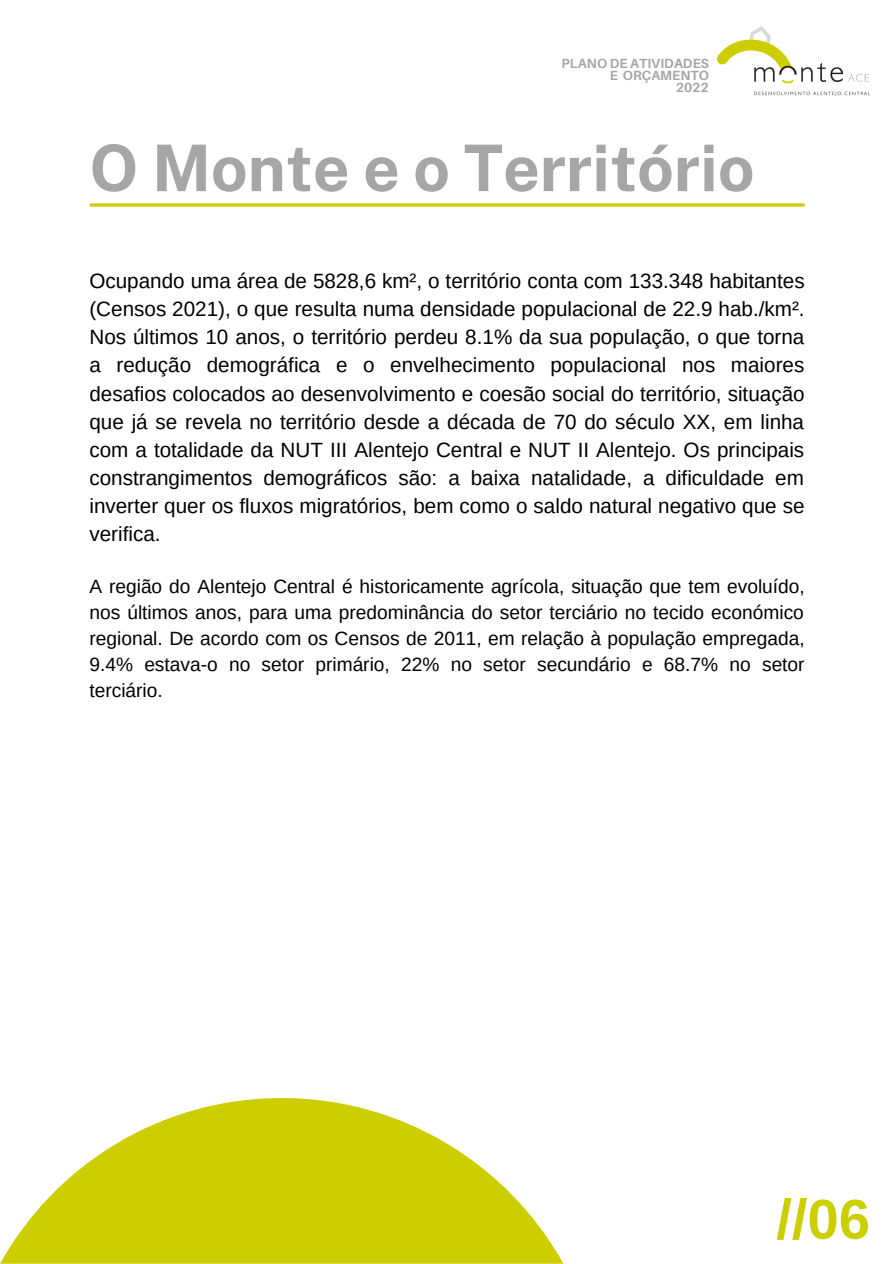
<style>
.page{position:relative;width:894px;height:1264px;background:#fff}
.page>*{position:absolute;margin:0;border:0;box-sizing:border-box;transform-origin:0 0}
.t1{font:700 64.35px "Public Sans";color:#a6a6a6}
.t2{font:700 56.1px "Arimo";color:#cdce00}
.t3{font:20.7px/28.2px "Arimo";color:#000;text-align:justify}
.t4{font:19.2px/26px "Arimo";color:#000;text-align:justify}
.t5{font:700 13.2px/12.1px "Aileron";color:#a6a6a6;text-align:right}
</style>
<div class="page">
<img style="left:717px;top:27px;width:152px;height:68px">
<svg style="left:91px;top:203px;width:712px;height:4px;background:#d4d527"></svg>
<svg style="left:0;top:1098px;width:563px;height:165px;fill:#cdce00"></svg>
<p class="t5" style="left:561px;top:57px;width:149px">PLANO DE ATIVIDADES<br>E ORÇAMENTO</p>
<p class="t5" style="left:675px;top:81px;width:35px">2022</p>
<p class="t1" style="left:89px;top:130px;width:666px">O Monte e o Território</p>
<p class="t3" style="left:89px;top:267px;width:716px">Ocupando uma área de 5828,6 km², o território conta com 133.348 habitantes (Censos 2021), o que resulta numa densidade populacional de 22.9 hab./km².<br>Nos últimos 10 anos, o território perdeu 8.1% da sua população, o que torna a redução demográfica e o envelhecimento populacional nos maiores desafios colocados ao desenvolvimento e coesão social do território, situação que já se revela no território desde a década de 70 do século XX, em linha com a totalidade da NUT III Alentejo Central e NUT II Alentejo. Os principais constrangimentos demográficos são: a baixa natalidade, a dificuldade em inverter quer os fluxos migratórios, bem como o saldo natural negativo que se verifica.</p>
<p class="t4" style="left:89px;top:573px;width:716px">A região do Alentejo Central é historicamente agrícola, situação que tem evoluído, nos últimos anos, para uma predominância do setor terciário no tecido económico regional. De acordo com os Censos de 2011, em relação à população empregada, 9.4% estava-o no setor primário, 22% no setor secundário e 68.7% no setor terciário.</p>
<p class="t2" style="left:776px;top:1187px;width:95px">//06</p>
</div>
